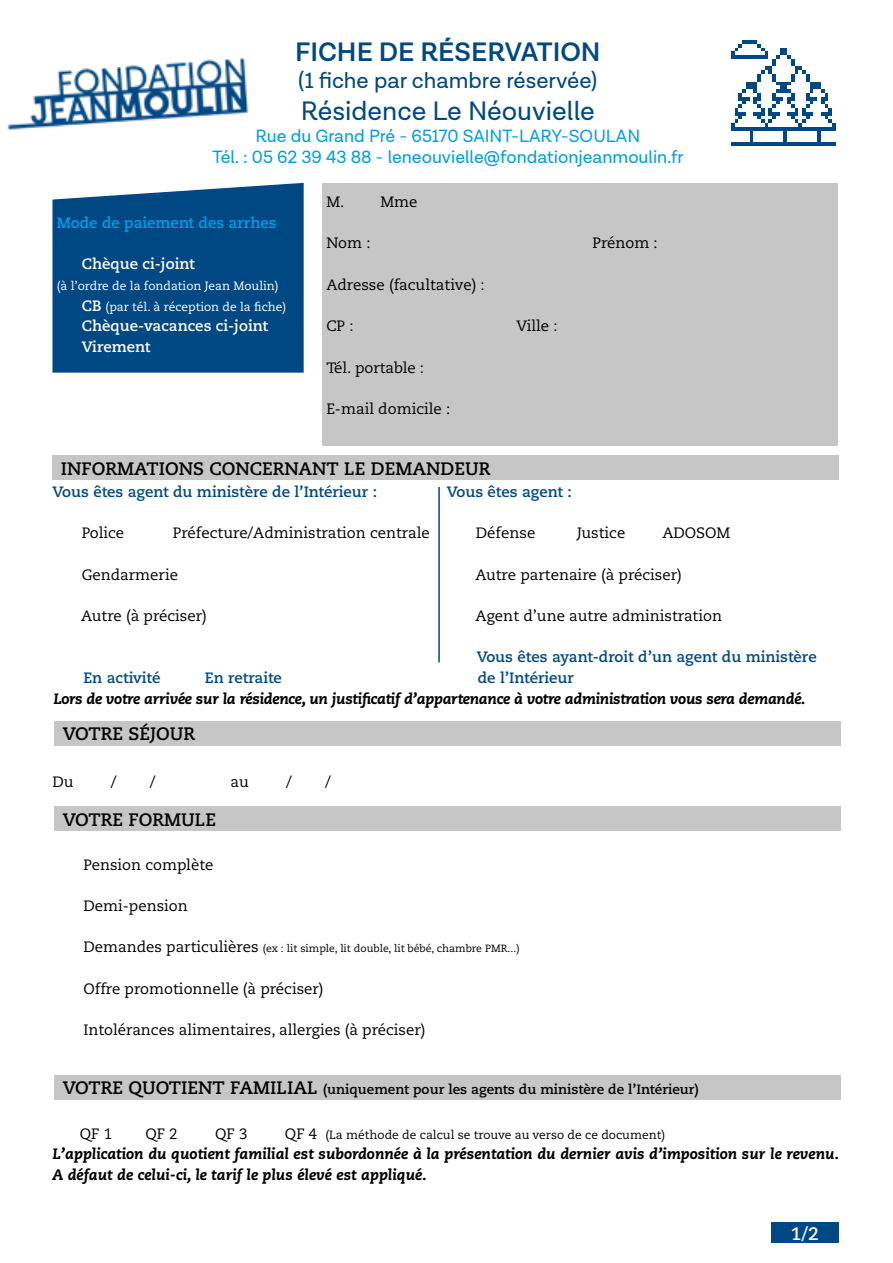
<style>
.page{position:relative;width:893px;height:1263px;background:#fff}
.page>*{position:absolute;margin:0;border:0;box-sizing:border-box;transform-origin:0 0}
.t1{font:27px "Lota Grotesque";color:#004884}
.t2{font:600 27px "Lota Grotesque";color:#004884}
.t3{font:22.5px "Lota Grotesque";color:#004884}
.t4{font:18px "Lota Grotesque";color:#009fe3}
.t5{font:700 18px "Caecilia LT Pro 75";color:#000}
.t6{font:700 18px "Caecilia LT Pro 75";color:#fff}
.Texte_courant{font:15px "Caecilia LT Pro 55 Roman";color:#000}
.Texte_courant-2{font:italic 800 15px/20.7px "Caecilia LT Pro 86";color:#000}
.Texte_courant-3{font:700 15px "Caecilia LT Pro 75";color:#004884}
.Texte_courant-4{font:italic 800 15px "Caecilia LT Pro 86";letter-spacing:-.02em;color:#000}
.Texte_courant-5{font:700 15px "Caecilia LT Pro 75";color:#fff}
.Texte_courant-6{font:700 15px "Caecilia LT Pro 75";color:#009fe3}
.t7{font:700 13.5px "Caecilia LT Pro 75";color:#000}
.Texte_courant-7{font:12px "Caecilia LT Pro 55 Roman";color:#fff}
.Texte_courant-8{font:12px "Caecilia LT Pro 55 Roman";color:#000}
.Texte_courant-9{font:10.5px "Caecilia LT Pro 55 Roman";color:#000}
.s1{font-family:"Caecilia LT Pro 75";font-weight:700;font-size:15px}
.s2{font-size:15px}
.s3{font-size:18px}
</style>
<div class="page">
<img style="left:731px;top:41px;width:105px;height:105px">
<img style="left:7px;top:58px;width:242px;height:72px">
<div style="left:322px;top:183px;width:516px;height:262px;background:#c6c6c6"></div>
<div style="left:52px;top:183px;width:252px;height:190px;background:#004884"></div>
<div style="left:52px;top:455px;width:787px;height:25px;background:#c6c6c6"></div>
<div style="left:54px;top:721px;width:787px;height:24px;background:#c6c6c6"></div>
<div style="left:54px;top:807px;width:787px;height:24px;background:#c6c6c6"></div>
<div style="left:54px;top:1075px;width:787px;height:24px;background:#c6c6c6"></div>
<div style="left:771px;top:1222px;width:67px;height:21px;background:#004884"></div>
<hr style="left:438px;top:487px;width:2px;height:175px;background:#004884">
<p class="t2" style="left:295px;top:36px;width:307px">FICHE DE RÉSERVATION</p>
<p class="t3" style="left:298px;top:67px;width:301px">(1 fiche par chambre réservée)</p>
<p class="t1" style="left:301px;top:96px;width:296px">Résidence Le Néouvielle</p>
<p class="t4" style="left:255px;top:125px;width:386px">Rue du Grand Pré - 65170 SAINT-LARY-SOULAN</p>
<p class="t4" style="left:213px;top:147px;width:472px">Tél. : 05 62 39 43 88 - leneouvielle@fondationjeanmoulin.fr</p>
<p class="Texte_courant" style="left:326px;top:192px;width:93px">M. Mme</p>
<p class="Texte_courant" style="left:326px;top:233px;width:46px">Nom :</p>
<p class="Texte_courant" style="left:592px;top:233px;width:67px">Prénom :</p>
<p class="Texte_courant" style="left:326px;top:275px;width:160px">Adresse (facultative) :</p>
<p class="Texte_courant" style="left:326px;top:316px;width:29px">CP :</p>
<p class="Texte_courant" style="left:516px;top:316px;width:43px">Ville :</p>
<p class="Texte_courant" style="left:326px;top:357px;width:99px">Tél. portable :</p>
<p class="Texte_courant" style="left:326px;top:399px;width:125px">E-mail domicile :</p>
<p class="Texte_courant-6" style="left:57px;top:212px;width:221px">Mode de paiement des arrhes</p>
<p class="Texte_courant-5" style="left:82px;top:254px;width:114px">Chèque ci-joint</p>
<p class="Texte_courant-7" style="left:57px;top:278px;width:223px">(à l’ordre de la fondation Jean Moulin)</p>
<p class="Texte_courant-7" style="left:82px;top:298px;width:206px"><span class="s1">CB</span> (par tél. à réception de la fiche)</p>
<p class="Texte_courant-5" style="left:82px;top:316px;width:188px">Chèque-vacances ci-joint</p>
<p class="Texte_courant-5" style="left:82px;top:336px;width:70px">Virement</p>
<p class="t5" style="left:61px;top:456px;width:431px">INFORMATIONS CONCERNANT LE DEMANDEUR</p>
<p class="Texte_courant-3" style="left:52px;top:481px;width:326px">Vous êtes agent du ministère de l’Intérieur :</p>
<p class="Texte_courant" style="left:82px;top:523px;width:44px">Police</p>
<p class="Texte_courant" style="left:173px;top:523px;width:258px">Préfecture/Administration centrale</p>
<p class="Texte_courant" style="left:82px;top:564px;width:98px">Gendarmerie</p>
<p class="Texte_courant" style="left:81px;top:606px;width:127px">Autre (à préciser)</p>
<p class="Texte_courant-3" style="left:447px;top:481px;width:127px">Vous êtes agent :</p>
<p class="Texte_courant" style="left:476px;top:523px;width:61px">Défense</p>
<p class="Texte_courant" style="left:577px;top:523px;width:50px">Justice</p>
<p class="Texte_courant" style="left:662px;top:523px;width:70px">ADOSOM</p>
<p class="Texte_courant" style="left:475px;top:564px;width:208px">Autre partenaire (à préciser)</p>
<p class="Texte_courant" style="left:475px;top:606px;width:248px">Agent d’une autre administration</p>
<p class="Texte_courant-3" style="left:477px;top:647px;width:341px">Vous êtes ayant-droit d’un agent du ministère</p>
<p class="Texte_courant-3" style="left:83px;top:668px;width:78px">En activité</p>
<p class="Texte_courant-3" style="left:205px;top:668px;width:79px">En retraite</p>
<p class="Texte_courant-3" style="left:478px;top:668px;width:98px">de l’Intérieur</p>
<p class="t5" style="left:63px;top:721px;width:134px">VOTRE SÉJOUR</p>
<p class="Texte_courant" style="left:52px;top:771px;width:23px">Du</p>
<p class="Texte_courant" style="left:111px;top:771px;width:7px">/</p>
<p class="Texte_courant" style="left:150px;top:771px;width:7px">/</p>
<p class="Texte_courant" style="left:231px;top:771px;width:20px">au</p>
<p class="Texte_courant" style="left:286px;top:771px;width:7px">/</p>
<p class="Texte_courant" style="left:325px;top:771px;width:7px">/</p>
<p class="t5" style="left:63px;top:807px;width:155px">VOTRE FORMULE</p>
<p class="Texte_courant-4" style="left:53px;top:688px;width:754px">Lors de votre arrivée sur la résidence, un justificatif d’appartenance à votre administration vous sera demandé.</p>
<p class="Texte_courant" style="left:83px;top:854px;width:132px">Pension complète</p>
<p class="Texte_courant" style="left:83px;top:896px;width:106px">Demi-pension</p>
<p class="Texte_courant-9" style="left:83px;top:942px;width:438px"><span class="s2">Demandes particulières</span> (ex : lit simple, lit double, lit bébé, chambre PMR...)</p>
<p class="Texte_courant" style="left:83px;top:978px;width:242px">Offre promotionnelle (à préciser)</p>
<p class="Texte_courant" style="left:83px;top:1020px;width:344px">Intolérances alimentaires, allergies (à préciser)</p>
<p class="t7" style="left:63px;top:1080px;width:637px"><span class="s3">VOTRE QUOTIENT FAMILIAL</span> (uniquement pour les agents du ministère de l’Intérieur)</p>
<p class="Texte_courant" style="left:80px;top:1123px;width:34px">QF 1</p>
<p class="Texte_courant" style="left:145px;top:1123px;width:34px">QF 2</p>
<p class="Texte_courant" style="left:215px;top:1123px;width:34px">QF 3</p>
<p class="Texte_courant-8" style="left:285px;top:1126px;width:382px"><span class="s2">QF 4</span> (La méthode de calcul se trouve au verso de ce document)</p>
<p class="Texte_courant-2" style="left:52px;top:1143px;width:788px">L’application du quotient familial est subordonnée à la présentation du dernier avis d’imposition sur le revenu.<br>A défaut de celui-ci, le tarif le plus élevé est appliqué.</p>
<p class="t6" style="left:791px;top:1221px;width:29px">1/2</p>
</div>
